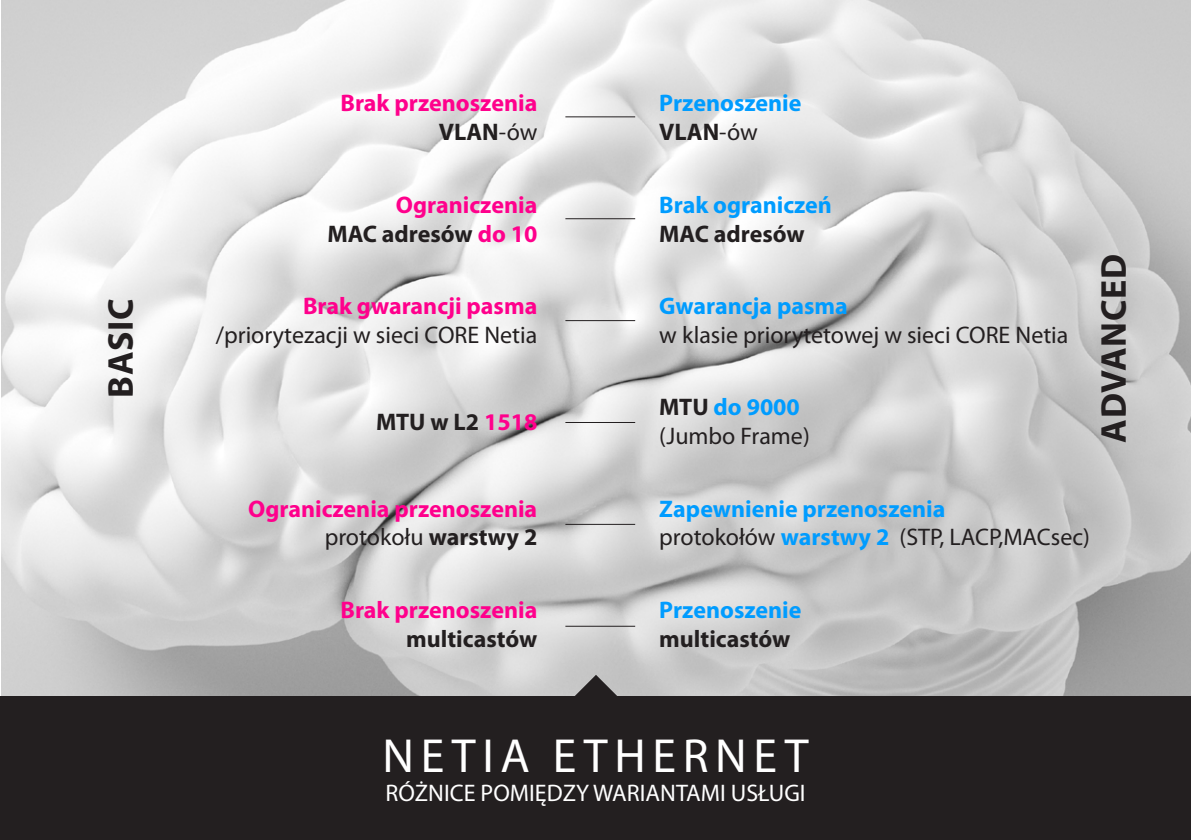
<style>
.page{position:relative;width:1191px;height:840px;background:#fff}
.page>*{position:absolute;margin:0;border:0;box-sizing:border-box;transform-origin:0 0}
.t1{font:48px "Myriad Pro";letter-spacing:.14em;color:#fff}
.t2{font:700 36px "Myriad Pro";letter-spacing:.02em;color:#231f20}
.t3{font:700 24px/28.8px "Myriad Pro";color:#ff008c;text-align:right}
.t4{font:700 24px/28.8px "Myriad Pro";color:#009cff}
.t5{font:24px/28.8px "Myriad Pro";color:#231f20}
.t6{font:700 24px "Myriad Pro";color:#231f20}
.t7{font:24px "Myriad Pro";color:#fff}
.s1{color:#231f20}
.s2{font-weight:400;color:#231f20}
.s3{color:#ff008c}
.s4{font-weight:700}
.s5{font-weight:700;color:#009cff}
</style>
<div class="page">
<img style="left:1px;top:0;width:1189px;height:696px">
<div style="left:0;top:696px;width:1191px;height:143px;background:#231f20"></div>
<svg style="left:574px;top:674px;width:43px;height:22px"></svg>
<hr style="left:565px;top:116px;width:70px;height:1px;background:#231f20">
<hr style="left:565px;top:218px;width:70px;height:1px;background:#231f20">
<hr style="left:565px;top:320px;width:70px;height:1px;background:#231f20">
<hr style="left:565px;top:422px;width:70px;height:1px;background:#231f20">
<hr style="left:565px;top:523px;width:70px;height:1px;background:#231f20">
<hr style="left:565px;top:625px;width:70px;height:1px;background:#231f20">
<h2 class="t2" style="left:97px;top:397px;width:96px;rotate:-90deg">basic</h2>
<p class="t3" style="left:340px;top:88px;width:198px">Brak przenoszenia<br><span class="s1">VLAN</span><span class="s2">-ów</span></p>
<p class="t4" style="left:659px;top:88px;width:144px">Przenoszenie<br><span class="s1">VLAN</span><span class="s2">-ów</span></p>
<p class="t3" style="left:327px;top:189px;width:211px">Ograniczenia<br><span class="s1">MAC adresów</span> do 10</p>
<p class="t4" style="left:659px;top:189px;width:174px">Brak ograniczeń</p>
<p class="t6" style="left:659px;top:218px;width:147px">MAC adresów</p>
<p class="t3" style="left:303px;top:290px;width:236px">Brak gwarancji pasma</p>
<p class="t5" style="left:216px;top:320px;width:323px">/priorytezacji w sieci CORE Netia</p>
<p class="t6" style="left:376px;top:406px;width:163px">MTU w L2 <span class="s3">1518</span></p>
<p class="t4" style="left:659px;top:290px;width:190px">Gwarancja pasma</p>
<p class="t5" style="left:659px;top:320px;width:411px">w klasie priorytetowej w sieci CORE Netia</p>
<p class="t5" style="left:659px;top:392px;width:152px"><span class="s4">MTU</span> <span class="s5">do 9000 </span>(Jumbo Frame)</p>
<h2 class="t2" style="left:1090px;top:442px;width:190px;rotate:-90deg">advanced</h2>
<p class="t3" style="left:248px;top:493px;width:291px">Ograniczenia przenoszenia <span class="s2">protokołu</span> <span class="s1">warstwy 2</span></p>
<p class="t4" style="left:659px;top:493px;width:432px">Zapewnienie przenoszenia<br><span class="s2">protokołów</span> warstwy 2 <span class="s2">(STP, LACP,MACsec)</span></p>
<p class="t3" style="left:340px;top:594px;width:198px">Brak przenoszenia</p>
<p class="t6" style="left:406px;top:622px;width:133px">multicastów</p>
<p class="t4" style="left:659px;top:594px;width:144px">Przenoszenie</p>
<p class="t6" style="left:659px;top:622px;width:133px">multicastów</p>
<h1 class="t1" style="left:382px;top:725px;width:428px">netia ethernet</h1>
<p class="t7" style="left:385px;top:777px;width:241px">RÓŻNICE POMIĘDZY WARIANTA</p>
<p class="t7" style="left:700px;top:777px;width:103px">MI USŁUGI</p>
</div>
